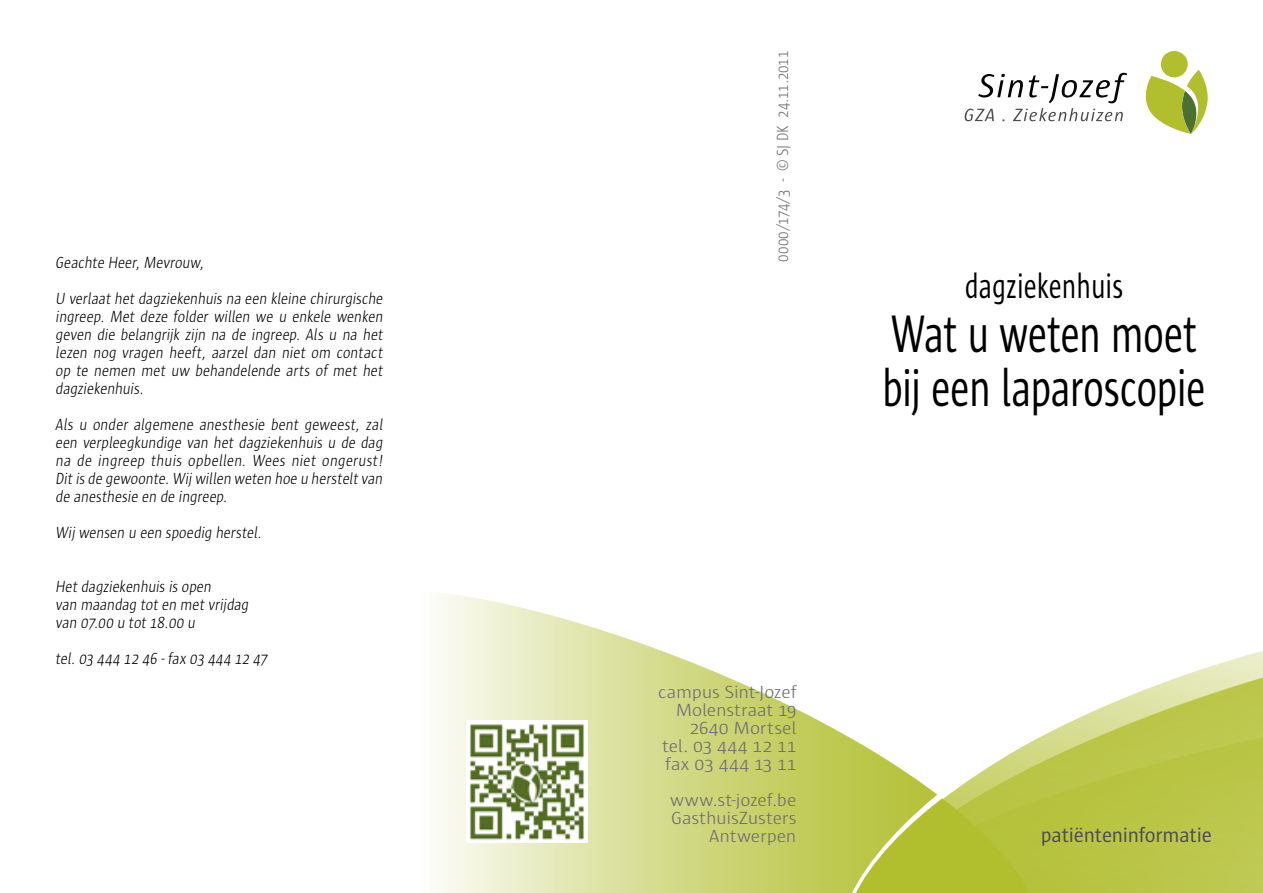
<style>
.page{position:relative;width:1263px;height:893px;background:#fff}
.page>*{position:absolute;margin:0;border:0;box-sizing:border-box;transform-origin:0 0}
.t1{font:54px/54px "Sun";letter-spacing:-.02em;color:#000;scale:.75 1}
.t2{font:36px "Sun";color:#000;scale:.75 1}
.t3{font:21px "Sun";letter-spacing:-.01em;color:#4d4d4f}
.t4{font:300 18px/18px "Sun";letter-spacing:-.015em;color:#6d6e71;text-align:right;scale:1.1 1}
.t5{font:300 16.5px/18px "Sun";color:#000;scale:.9 1}
.t6{font:300 16.5px "Sun";letter-spacing:-.005em;color:#6d6e71;scale:.9 1}
</style>
<div class="page">
<div style="left:1161px;top:51px;width:27px;height:26px;background:#b1be2d;border-radius:50%"></div>
<svg style="left:1145px;top:70px;width:63px;height:64px"></svg>
<svg style="left:964px;top:73px;width:163px;height:48px"></svg>
<svg style="left:438px;top:593px;width:375px;height:300px"></svg>
<svg style="left:1101px;top:651px;width:162px;height:57px"></svg>
<svg style="left:816px;top:708px;width:447px;height:185px;fill:#bbc649"></svg>
<img style="left:466px;top:721px;width:122px;height:121px">
<p class="t5" style="left:55px;top:245px;width:368px;line-height:36px">Geachte Heer, Mevrouw,<br>U verlaat het dagziekenhuis na een kleine chirurgische</p>
<p class="t5" style="left:55px;top:308px;width:368px;text-align:justify">ingreep. Met deze folder willen we u enkele wenken geven die belangrijk zijn na de ingreep. Als u na het lezen nog vragen heeft, aarzel dan niet om contact op te nemen met uw behandelende arts of met het dagziekenhuis.</p>
<p class="t5" style="left:55px;top:416px;width:368px;text-align:justify">Als u onder algemene anesthesie bent geweest, zal een verpleegkundige van het dagziekenhuis u de dag na de ingreep thuis opbellen. Wees niet ongerust!<br>Dit is de gewoonte.Wijwillen weten hoe u herstelt van de anesthesie en de ingreep.</p>
<p class="t5" style="left:55px;top:524px;width:233px">Wij wensen u een spoedig herstel.</p>
<p class="t5" style="left:55px;top:578px;width:219px">Het dagziekenhuis is open<br>van maandag tot en met vrijdag van 07.00 u tot 18.00 u</p>
<p class="t5" style="left:55px;top:650px;width:240px">tel. 03 444 12 46 - fax 03 444 12 47</p>
<p class="t6" style="left:774px;top:262px;width:236px;rotate:-90deg">0000/174/3 - © SJ DK 24.11.2011</p>
<h2 class="t2" style="left:965px;top:267px;width:213px">dagziekenhuis</h2>
<h1 class="t1" style="left:882px;top:307px;width:433px">Wat u weten moet bij een laparoscopie</h1>
<p class="t4" style="left:658px;top:683px;width:127px">campus Sint-Jozef<br>Molenstraat 19<br>2640 Mortsel<br>tel. 03 444 12 11 fax 03 444 13 11</p>
<p class="t4" style="left:670px;top:791px;width:116px">www.st-jozef.be<br>GasthuisZusters<br>Antwerpen</p>
<p class="t3" style="left:1041px;top:824px;width:173px">patiënteninformatie</p>
</div>
